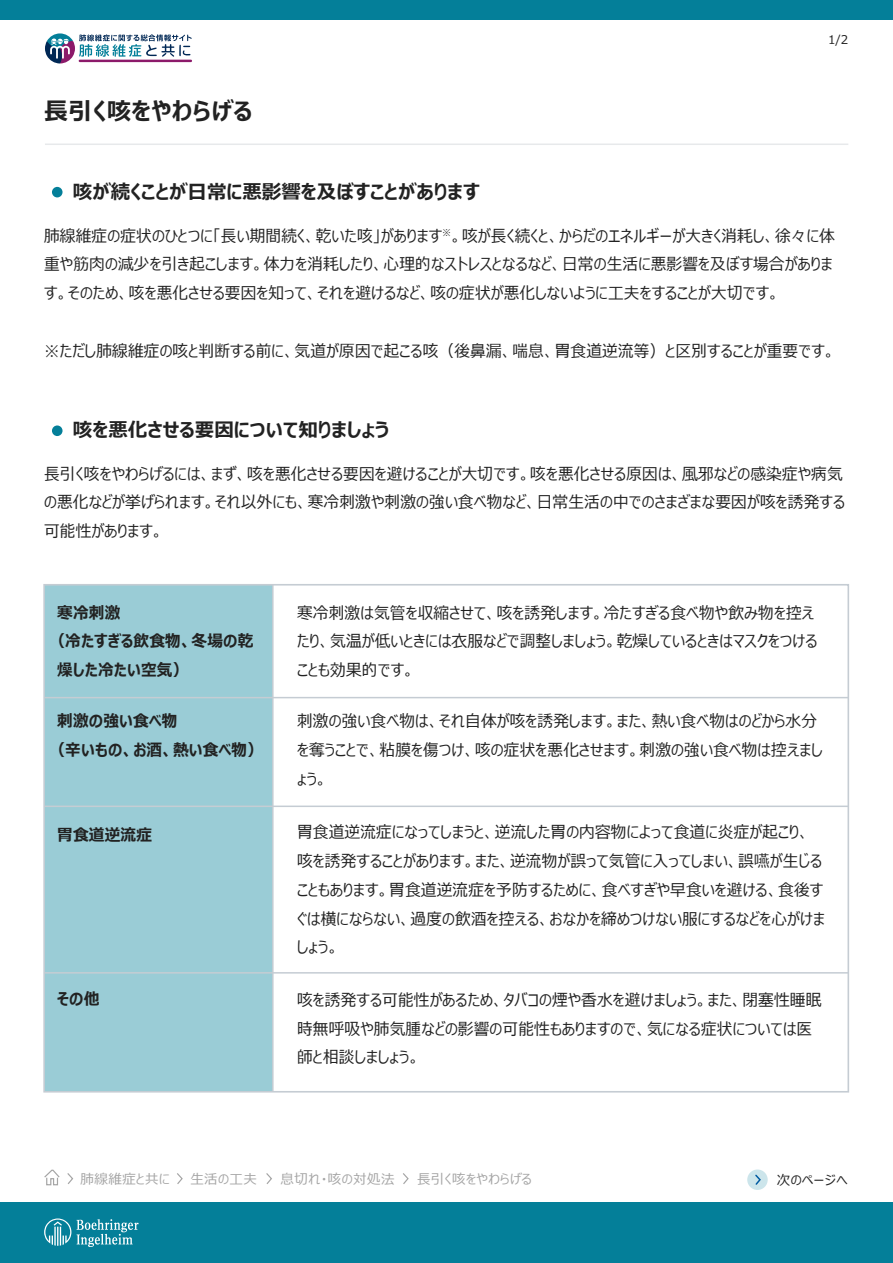
<style>
.page{position:relative;width:893px;height:1263px;background:#fff}
.page>*{position:absolute;margin:0;border:0;box-sizing:border-box;transform-origin:0 0}
.t1{font:700 24px "Meiryo UI";letter-spacing:.02em;color:#222}
.t2{font:700 19.5px "Meiryo UI";color:#222}
.t3{font:16.5px/28.8px "Meiryo UI";letter-spacing:.01em;color:#222;scale:.95 1}
.t4{font:700 16.5px/28.8px "Meiryo UI";letter-spacing:.01em;color:#222;scale:.95 1}
.t5{font:13.5px "Meiryo UI";letter-spacing:.03em;color:#a5a5a5}
.t6{font:13.5px "Meiryo UI";letter-spacing:.03em;color:#222}
.t7{font:12px "Meiryo UI";color:#222}
</style>
<div class="page">
<div style="left:44px;top:585px;width:229px;height:507px;background:#9accd6"></div>
<div style="left:0;top:0;width:893px;height:20px;background:#047f99"></div>
<div style="left:0;top:1202px;width:893px;height:61px;background:#047f99"></div>
<svg style="left:44px;top:1169px;width:29px;height:17px"></svg>
<svg style="left:266px;top:1173px;width:6px;height:11px"></svg>
<svg style="left:403px;top:1173px;width:6px;height:11px"></svg>
<svg style="left:177px;top:1173px;width:6px;height:11px"></svg>
<svg style="left:44px;top:1218px;width:27px;height:28px"></svg>
<svg style="left:77px;top:1219px;width:62px;height:28px"></svg>
<div style="left:747px;top:1169px;width:21px;height:21px;background:#cce5eb;border-radius:50%"></div>
<svg style="left:755px;top:1174px;width:6px;height:11px"></svg>
<hr style="left:44px;top:697px;width:804px;height:1px;background:#c5ccd3">
<hr style="left:44px;top:805px;width:804px;height:2px;background:#c5ccd3">
<hr style="left:44px;top:972px;width:804px;height:1px;background:#c5ccd3">
<hr style="left:272px;top:585px;width:2px;height:507px;background:#c5ccd3">
<svg style="left:45px;top:33px;width:147px;height:30px"></svg>
<hr style="left:45px;top:144px;width:803px;height:1px;background:#e7e9eb">
<div style="left:52px;top:187px;width:11px;height:10px;background:#047f99;border-radius:50%"></div>
<div style="left:52px;top:425px;width:11px;height:11px;background:#047f99;border-radius:50%"></div>
<h1 class="t1" style="left:44px;top:95px;width:210px">長引く咳をやわらげる</h1>
<p class="t2" style="left:73px;top:179px;width:408px">咳が続くことが日常に悪影響を及ぼすことがあります</p>
<p class="t7" style="left:828px;top:32px;width:22px">1/2</p>
<p class="t3" style="left:44px;top:222px;width:834px">肺線維症の症状のひとつに「長い期間続く、乾いた咳」があります<sup>※</sup>。咳が長く続くと、からだのエネルギーが大きく消耗し、徐々に体重や筋肉の減少を引き起こします。体力を消耗したり、心理的なストレスとなるなど、日常の生活に悪影響を及ぼす場合があります。そのため、咳を悪化させる要因を知って、それを避けるなど、咳の症状が悪化しないように工夫をすることが大切です。</p>
<p class="t3" style="left:44px;top:337px;width:834px">※ただし肺線維症の咳と判断する前に、気道が原因で起こる咳（後鼻漏、喘息、胃食道逆流等）と区別することが重要です。</p>
<p class="t2" style="left:73px;top:417px;width:318px">咳を悪化させる要因について知りましょう</p>
<p class="t3" style="left:44px;top:460px;width:844px">長引く咳をやわらげるには、まず、咳を悪化させる要因を避けることが大切です。咳を悪化させる原因は、風邪などの感染症や病気の悪化などが挙げられます。それ以外にも、寒冷刺激や刺激の強い食べ物など、日常生活の中でのさまざまな要因が咳を誘発する可能性があります。</p>
<p class="t4" style="left:57px;top:599px;width:68px">寒冷刺激</p>
<p class="t4" style="left:49px;top:628px;width:216px">（冷たすぎる飲食物、冬場の乾</p>
<p class="t4" style="left:57px;top:657px;width:140px">燥した冷たい空気）</p>
<p class="t3" style="left:297px;top:599px;width:549px">寒冷刺激は気管を収縮させて、咳を誘発します。冷たすぎる食べ物や飲み物を控えたり、気温が低いときには衣服などで調整しましょう。乾燥しているときはマスクをつけることも効果的です。</p>
<p class="t4" style="left:49px;top:708px;width:226px;text-indent:8px">刺激の強い食べ物<br>（辛いもの、お酒、熱い食べ物）</p>
<p class="t3" style="left:297px;top:708px;width:555px">刺激の強い食べ物は、それ自体が咳を誘発します。また、熱い食べ物はのどから水分を奪うことで、粘膜を傷つけ、咳の症状を悪化させます。刺激の強い食べ物は控えましょう。</p>
<p class="t4" style="left:57px;top:821px;width:101px">胃食道逆流症</p>
<p class="t3" style="left:297px;top:819px;width:557px">胃食道逆流症になってしまうと、逆流した胃の内容物によって食道に炎症が起こり、咳を誘発することがあります。また、逆流物が誤って気管に入ってしまい、誤嚥が生じることもあります。胃食道逆流症を予防するために、食べすぎや早食いを避ける、食後すぐは横にならない、過度の飲酒を控える、おなかを締めつけない服にするなどを心がけましょう。</p>
<p class="t4" style="left:57px;top:985px;width:46px">その他</p>
<p class="t3" style="left:297px;top:986px;width:553px">咳を誘発する可能性があるため、タバコの煙や香水を避けましょう。また、閉塞性睡眠時無呼吸や肺気腫などの影響の可能性もありますので、気になる症状については医師と相談しましょう。</p>
<p class="t5" style="left:81px;top:1169px;width:91px">肺線維症と共に</p>
<p class="t5" style="left:190px;top:1169px;width:68px">生活の工夫</p>
<p class="t5" style="left:281px;top:1169px;width:115px">息切れ・咳の対処法</p>
<p class="t5" style="left:417px;top:1169px;width:116px">長引く咳をやわらげる</p>
<p class="t6" style="left:777px;top:1171px;width:72px">次のページへ</p>
</div>
